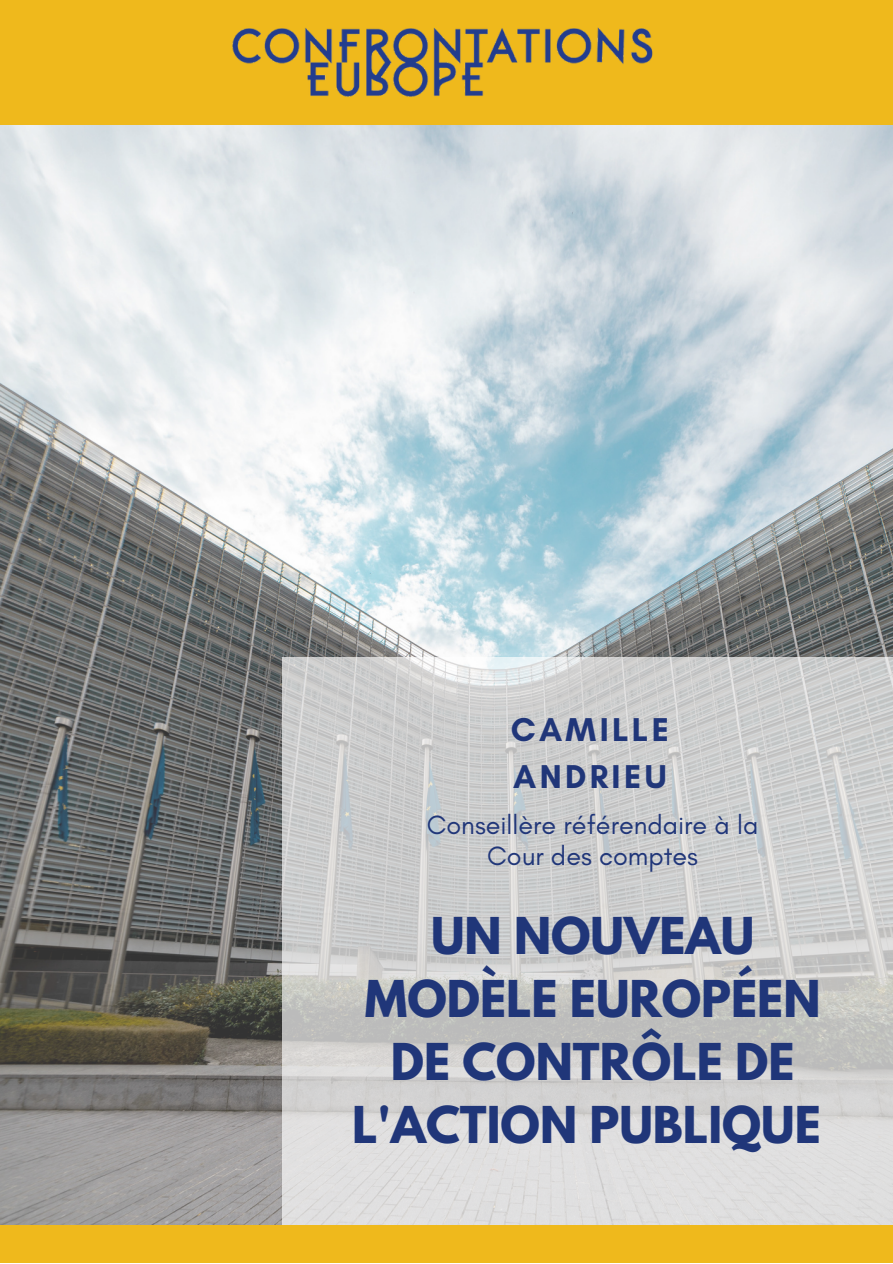
<style>
.page{position:relative;width:893px;height:1264px;background:#fff}
.page>*{position:absolute;margin:0;border:0;box-sizing:border-box;transform-origin:0 0}
.t1{font:700 45px/63px "League Spartan";color:#203679;text-align:center}
.t2{font:700 33.6px/46px "Glacial Indifference";letter-spacing:.1em;color:#203679}
.t3{font:26.85px/31.5px "Glacial Indifference";color:#203679;text-align:center}
</style>
<div class="page">
<img style="left:0;top:125px;width:892px;height:1100px">
<div style="left:0;top:0;width:892px;height:125px;background:#efb91c"></div>
<img style="left:206px;top:27px;width:481px;height:177px">
<svg style="left:282px;top:657px;width:610px;height:568px;background:#d0d0d0"></svg>
<div style="left:0;top:1225px;width:892px;height:37px;background:#efb91c"></div>
<p class="t2" style="left:510px;top:706px;width:160px">CAMILLE<br>ANDRIEU</p>
<p class="t3" style="left:427px;top:808px;width:333px">Conseillère référendaire à la<br>Cour des comptes</p>
<p class="t1" style="left:352px;top:910px;width:470px">UN NOUVEAU<br>MODÈLE EUROPÉEN<br>DE CONTRÔLE DE<br>L'ACTION PUBLIQUE</p>
</div>
